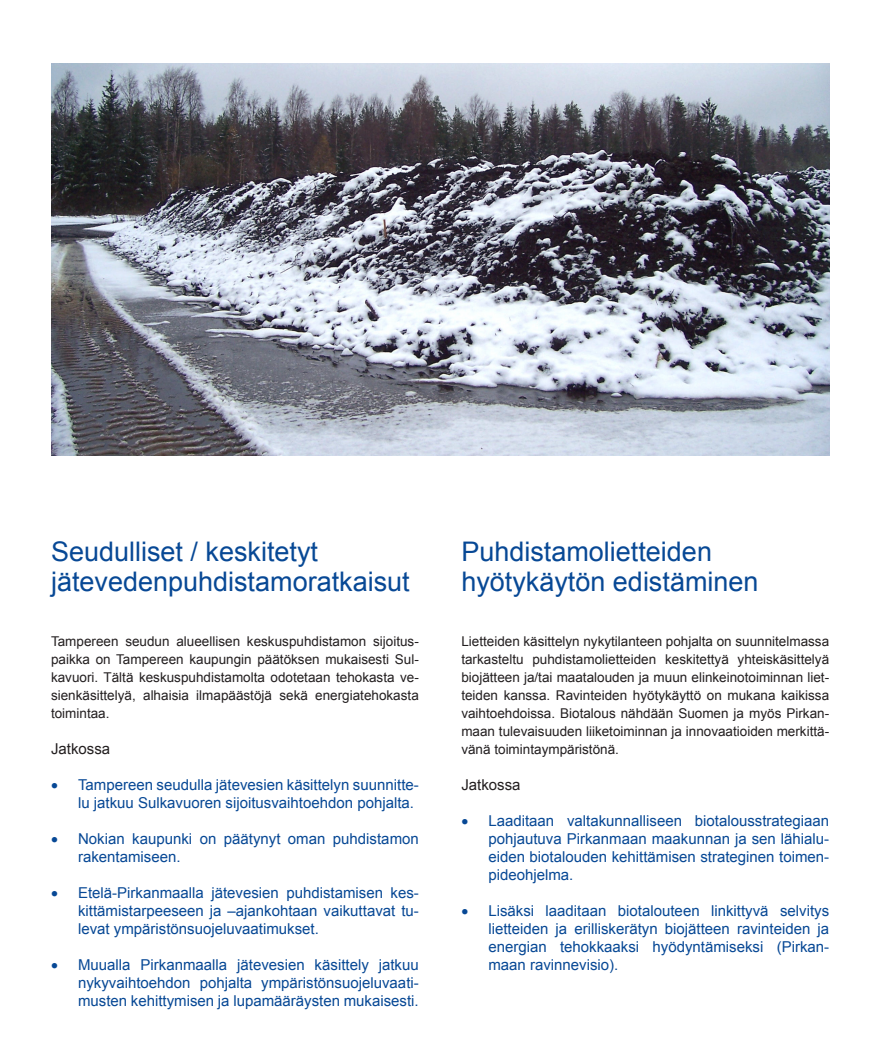
<style>
.page{position:relative;width:893px;height:1063px;background:#fff}
.page>*{position:absolute;margin:0;border:0;box-sizing:border-box;transform-origin:0 0}
.Otsikko{font:27px/30px "Arial";color:#074895}
.t1{font:15px/18px "Arial";color:#074895;text-align:justify}
.Leipäteksti{font:15px "Arial";color:#231f20}
.Leipäteksti-2{font:13.5px/18px "Arial";color:#231f20;text-align:justify}
</style>
<div class="page">
<img style="left:51px;top:64px;width:778px;height:392px">
<p class="Otsikko" style="left:51px;top:536px;width:360px">Seudulliset / keskitetyt jätevedenpuhdistamoratkaisut</p>
<p class="Leipäteksti-2" style="left:51px;top:633px;width:369px">Tampereen seudun alueellisen keskuspuhdistamon sijoitus&shy;paikka on Tampereen kaupungin päätöksen mukaisesti Sul&shy;kavuori. Tältä keskuspuhdistamolta odotetaan tehokasta ve&shy;sienkäsittelyä, alhaisia ilmapäästöjä sekä energiatehokasta toimintaa.</p>
<p class="Leipäteksti" style="left:51px;top:739px;width:61px">Jatkossa</p>
<p class="t1" style="left:78px;top:776px;width:342px;text-indent:-27px">• Tampereen seudulla jätevesien käsittelyn suunnitte&shy;lu jatkuu Sulkavuoren sijoitusvaihtoehdon pohjalta.</p>
<p class="t1" style="left:78px;top:830px;width:342px;text-indent:-27px">• Nokian kaupunki on päätynyt oman puhdistamon rakentamiseen.</p>
<p class="t1" style="left:78px;top:884px;width:342px;text-indent:-27px">• Etelä-Pirkanmaalla jätevesien puhdistamisen kes&shy;kittämistarpeeseen ja –ajankohtaan vaikuttavat tu&shy;levat ympäristönsuojeluvaatimukset.</p>
<p class="t1" style="left:78px;top:956px;width:342px;text-indent:-27px">• Muualla Pirkanmaalla jätevesien käsittely jatkuu nykyvaihtoehdon pohjalta ympäristönsuojeluvaati&shy;musten kehittymisen ja lupamääräysten mukaisesti.</p>
<p class="Otsikko" style="left:461px;top:536px;width:299px">Puhdistamolietteiden hyötykäytön edistäminen</p>
<p class="Leipäteksti-2" style="left:461px;top:633px;width:369px">Lietteiden käsittelyn nykytilanteen pohjalta on suunnitelmassa tarkasteltu puhdistamolietteiden keskitettyä yhteiskäsittelyä biojätteen ja/tai maatalouden ja muun elinkeinotoiminnan liet&shy;teiden kanssa. Ravinteiden hyötykäyttö on mukana kaikissa vaihtoehdoissa. Biotalous nähdään Suomen ja myös Pirkan&shy;maan tulevaisuuden liiketoiminnan ja innovaatioiden merkittä&shy;vänä toimintaympäristönä.</p>
<p class="Leipäteksti" style="left:461px;top:775px;width:61px">Jatkossa</p>
<p class="t1" style="left:488px;top:812px;width:342px;text-indent:-27px">• Laaditaan valtakunnalliseen biotalousstrategiaan pohjautuva Pirkanmaan maakunnan ja sen lähialu&shy;eiden biotalouden kehittämisen strateginen toimen&shy;pideohjelma.</p>
<p class="t1" style="left:488px;top:902px;width:342px;text-indent:-27px">• Lisäksi laaditaan biotalouteen linkittyvä selvitys lietteiden ja erilliskerätyn biojätteen ravinteiden ja energian tehokkaaksi hyödyntämiseksi (Pirkan&shy;maan ravinnevisio).</p>
</div>
